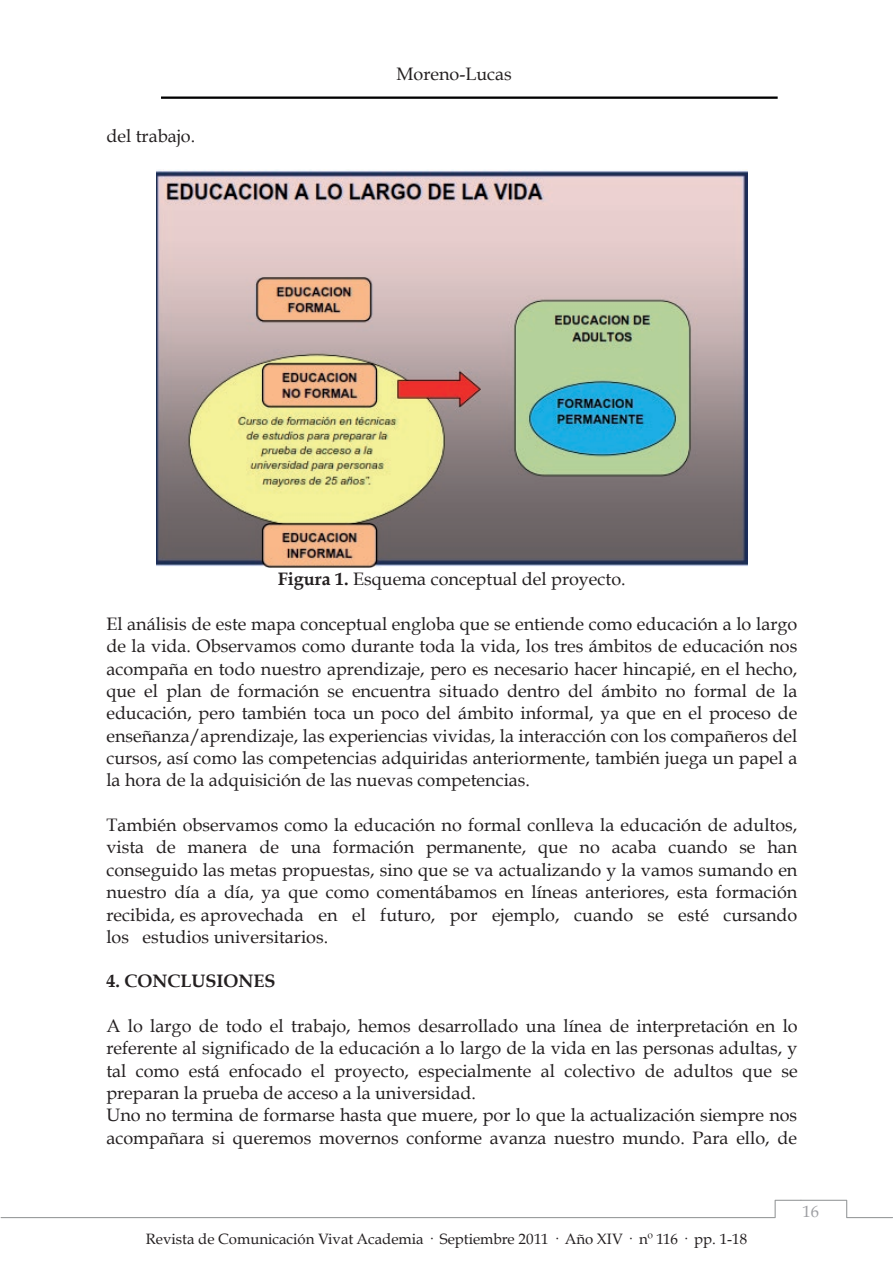
<style>
.page{position:relative;width:893px;height:1263px;background:#fff}
.page>*{position:absolute;margin:0;border:0;box-sizing:border-box;transform-origin:0 0}
.t1{font:18px/22.4px "Book Antiqua";color:#231f20;text-align:justify}
.t2{font:700 18px "Book Antiqua";color:#231f20}
.t3{font:16.5px "Book Antiqua";color:#231f20}
.t4{font:16.5px "Book Antiqua";color:#9e9fa3}
.t5{font:15px "Book Antiqua";color:#231f20}
.s1{font-weight:700}
</style>
<div class="page">
<hr style="left:161px;top:96px;width:617px;height:3px;background:#000001">
<img style="left:157px;top:170px;width:590px;height:398px">
<svg style="left:0;top:1199px;width:893px;height:20px"></svg>
<p class="t1" style="left:106px;top:125px;width:90px">del trabajo.</p>
<p class="t1" style="left:396px;top:63px;width:117px">Moreno-Lucas</p>
<p class="t1" style="left:278px;top:567px;width:349px"><span class="s1">Figura 1.</span> Esquema conceptual del proyecto.</p>
<p class="t1" style="left:106px;top:612px;width:693px">El análisis de este mapa conceptual engloba que se entiende como educación a lo largo de la vida. Observamos como durante toda la vida, los tres ámbitos de educación nos acompaña en todo nuestro aprendizaje, pero es necesario hacer hincapié, en el hecho, que el plan de formación se encuentra situado dentro del ámbito no formal de la educación, pero también toca un poco del ámbito informal, ya que en el proceso de enseñanza/aprendizaje, las experiencias vividas, la interacción con los compañeros del cursos, así como las competencias adquiridas anteriormente, también juega un papel a la hora de la adquisición de las nuevas competencias.</p>
<p class="t1" style="left:106px;top:813px;width:692px">También observamos como la educación no formal conlleva la educación de adultos, vista de manera de una formación permanente, que no acaba cuando se han conseguido las metas propuestas, sino que se va actualizando y la vamos sumando en nuestro día a día, ya que como comentábamos en líneas anteriores, esta formación recibida, es aprovechada en el futuro, por ejemplo, cuando se esté cursando los estudios universitarios.</p>
<p class="t2" style="left:106px;top:969px;width:171px">4. CONCLUSIONES</p>
<p class="t1" style="left:106px;top:1014px;width:693px;text-align:left">A lo largo de todo el trabajo, hemos desarrollado una línea de interpretación en lo referente al significado de la educación a lo largo de la vida en las personas adultas, y tal como está enfocado el proyecto, especialmente al colectivo de adultos que se preparan la prueba de acceso a la universidad.<br>Uno no termina de formarse hasta que muere, por lo que la actualización siempre nos acompañara si queremos movernos conforme avanza nuestro mundo. Para ello, de</p>
<p class="t3" style="left:305px;top:1223px;width:295px">Septiembre 2011 Año XIII (116) pp 1-18</p>
<p class="t5" style="left:146px;top:1230px;width:603px">Revista de Comunicación Vivat Academia · Septiembre 2011 · Año XIV · nº 116 · pp. 1-18</p>
<p class="t4" style="left:803px;top:1200px;width:18px">16</p>
</div>
